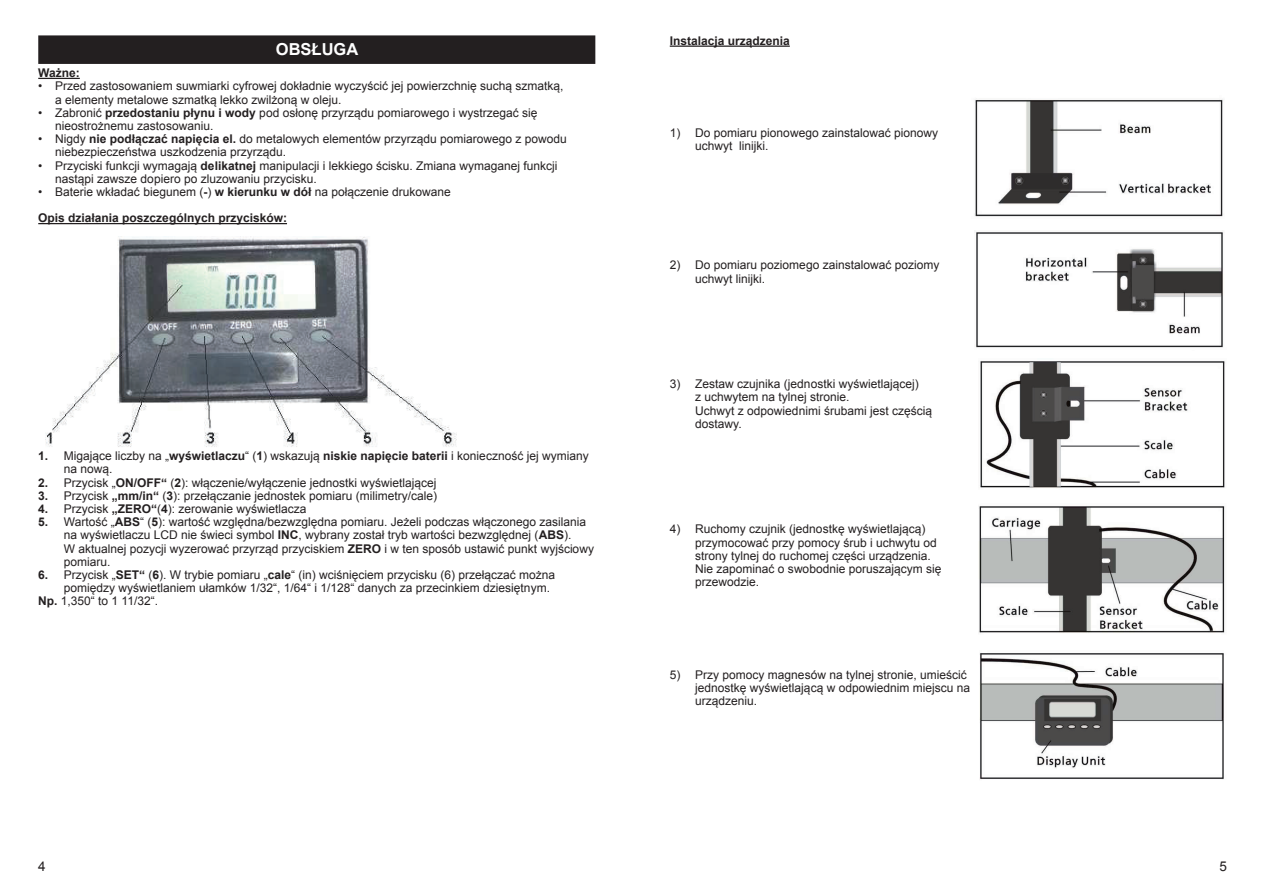
<style>
.page{position:relative;width:1263px;height:893px;background:#fff}
.page>*{position:absolute;margin:0;border:0;box-sizing:border-box;transform-origin:0 0}
.t1{font:700 16.5px "Arial";color:#fff}
.t2{font:13.5px "Arial";color:#231f20}
.t3{font:12px/13.2px "Arial";color:#231f20}
.t4{font:700 12px/26.4px "Arial";color:#231f20}
.s1{font-weight:700}
.s2{font-weight:400}
</style>
<div class="page">
<div style="left:38px;top:35px;width:557px;height:29px;background:#231f20"></div>
<hr style="left:38px;top:78px;width:42px;height:1px;background:#231f20">
<hr style="left:38px;top:223px;width:249px;height:1px;background:#231f20">
<img style="left:45px;top:237px;width:412px;height:210px">
<hr style="left:670px;top:46px;width:120px;height:1px;background:#231f20">
<img style="left:974px;top:98px;width:249px;height:119px">
<img style="left:976px;top:231px;width:248px;height:117px">
<img style="left:980px;top:361px;width:245px;height:127px">
<img style="left:979px;top:506px;width:246px;height:127px">
<img style="left:979px;top:653px;width:245px;height:127px">
<h1 class="t1" style="left:276px;top:39px;width:84px">OBSŁUGA</h1>
<p class="t4" style="left:38px;top:60px;width:43px">Ważne:</p>
<p class="t3" style="left:55px;top:80px;width:510px;text-indent:-17px">• Przed zastosowaniem suwmiarki cyfrowej dokładnie wyczyścić jej powierzchnię suchą szmatką, a elementy metalowe szmatką lekko zwilżoną w oleju.</p>
<p class="t3" style="left:55px;top:106px;width:484px;text-indent:-17px">• Zabronić <span class="s1">przedostaniu płynu i wody</span> pod osłonę przyrządu pomiarowego i wystrzegać się nieostrożnemu zastosowaniu.</p>
<p class="t3" style="left:55px;top:132px;width:513px;text-indent:-17px">• Nigdy <span class="s1">nie podłączać napięcia el.</span> do metalowych elementów przyrządu pomiarowego z powodu niebezpieczeństwa uszkodzenia przyrządu.</p>
<p class="t3" style="left:55px;top:159px;width:504px;text-indent:-17px">• Przyciski funkcji wymagają <span class="s1">delikatnej</span> manipulacji i lekkiego ścisku. Zmiana wymaganej funkcji nastąpi zawsze dopiero po zluzowaniu przycisku.</p>
<p class="t4" style="left:38px;top:179px;width:414px"><span class="s2">• Baterie wkładać biegunem (</span>-<span class="s2">)</span> w kierunku w dół <span class="s2">na połączenie drukowane<br></span>Opis działania poszczególnych przycisków:</p>
<p class="t3" style="left:64px;top:449px;width:526px;text-indent:-26px"><span class="s1">1.</span> Migające liczby na „<span class="s1">wyświetlaczu</span>“ (<span class="s1">1</span>) wskazują <span class="s1">niskie napięcie baterii</span> i konieczność jej wymiany na nową.</p>
<p class="t3" style="left:38px;top:476px;width:400px"><span class="s1">2.</span> Przycisk „<span class="s1">ON/OFF“</span> (<span class="s1">2</span>): włączenie/wyłączenie jednostki wyświetlającej</p>
<p class="t3" style="left:38px;top:489px;width:400px"><span class="s1">3.</span> Przycisk <span class="s1">„mm/in“</span> (<span class="s1">3</span>): przełączanie jednostek pomiaru (milimetry/cale)</p>
<p class="t3" style="left:38px;top:502px;width:270px"><span class="s1">4.</span> Przycisk <span class="s1">„ZERO“</span>(<span class="s1">4</span>): zerowanie wyświetlacza</p>
<p class="t3" style="left:64px;top:515px;width:532px;text-indent:-26px"><span class="s1">5.</span> Wartość „<span class="s1">ABS</span>“ (<span class="s1">5</span>): wartość względna/bezwzględna pomiaru. Jeżeli podczas włączonego zasilania na wyświetlaczu LCD nie świeci symbol <span class="s1">INC</span>, wybrany został tryb wartości bezwzględnej (<span class="s1">ABS</span>).<br>W aktualnej pozycji wyzerować przyrząd przyciskiem <span class="s1">ZERO</span> i w ten sposób ustawić punkt wyjściowy pomiaru.</p>
<p class="t3" style="left:38px;top:568px;width:518px"><span class="s1">6.</span> Przycisk „<span class="s1">SET“</span> (<span class="s1">6</span>). W trybie pomiaru „<span class="s1">cale</span>“ (in) wciśnięciem przycisku (6) przełączać można</p>
<p class="t3" style="left:64px;top:581px;width:488px">pomiędzy wyświetlaniem ułamków 1/32“, 1/64“ i 1/128“ danych za przecinkiem dziesiętnym.</p>
<p class="t3" style="left:38px;top:595px;width:121px"><span class="s1">Np.</span> 1,350“ to 1 11/32“.</p>
<p class="t2" style="left:38px;top:857px;width:9px">4</p>
<p class="t4" style="left:670px;top:28px;width:122px">Instalacja urządzenia</p>
<p class="t3" style="left:695px;top:127px;width:244px;text-indent:-26px">1) Do pomiaru pionowego zainstalować pionowy uchwyt linijki.</p>
<p class="t3" style="left:695px;top:259px;width:246px;text-indent:-26px">2) Do pomiaru poziomego zainstalować poziomy uchwyt linijki.</p>
<p class="t3" style="left:695px;top:377px;width:238px;text-indent:-26px">3) Zestaw czujnika (jednostki wyświetlającej)<br>z uchwytem na tylnej stronie.<br>Uchwyt z odpowiednimi śrubami jest częścią dostawy.</p>
<p class="t3" style="left:695px;top:523px;width:248px;text-indent:-26px">4) Ruchomy czujnik (jednostkę wyświetlającą) przymocować przy pomocy śrub i uchwytu od strony tylnej do ruchomej części urządzenia.<br>Nie zapominać o swobodnie poruszającym się przewodzie.</p>
<p class="t3" style="left:695px;top:668px;width:276px;text-indent:-26px">5) Przy pomocy magnesów na tylnej stronie, umieścić jednostkę wyświetlającą w odpowiednim miejscu na urządzeniu.</p>
<p class="t2" style="left:1219px;top:857px;width:9px">5</p>
</div>
